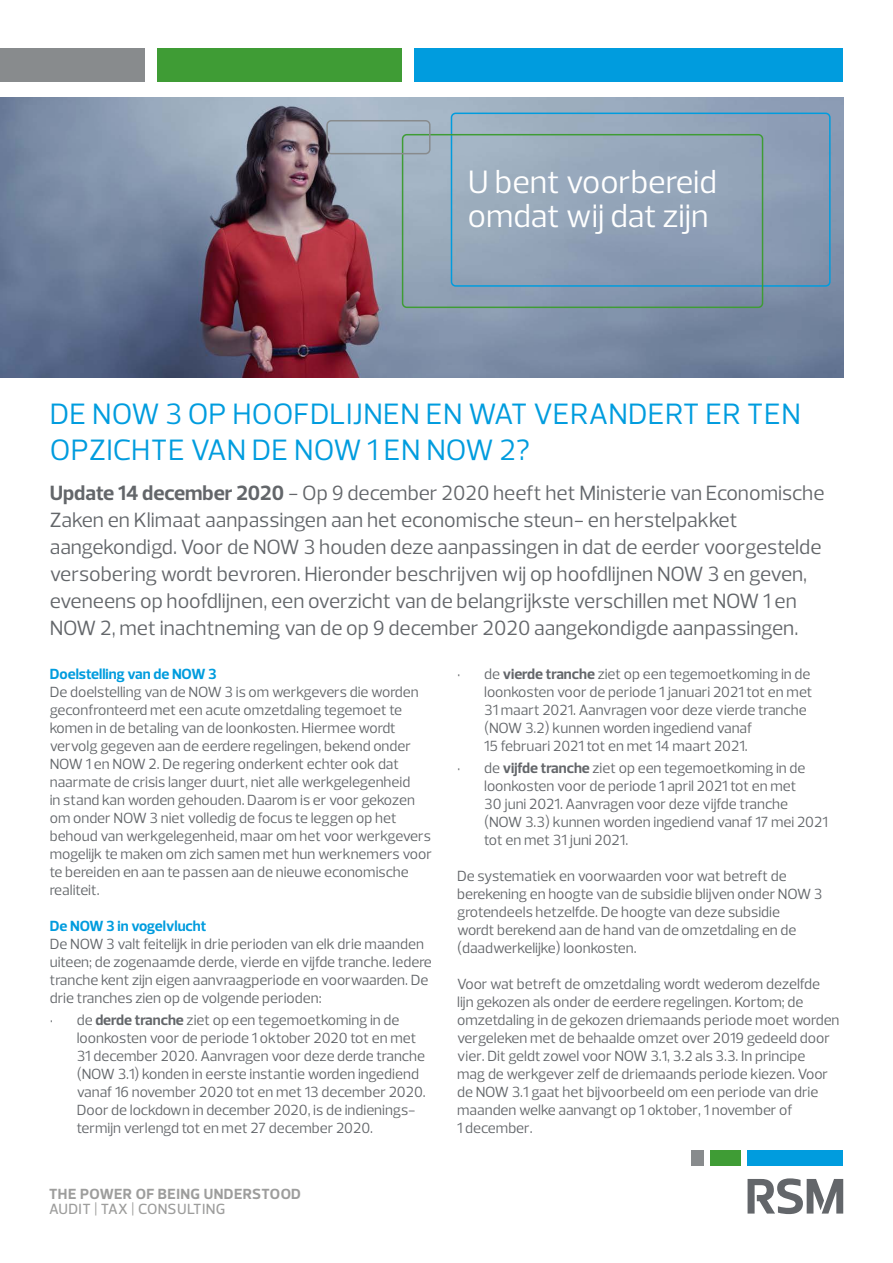
<style>
.page{position:relative;width:893px;height:1263px;background:#fff}
.page>*{position:absolute;margin:0;border:0;box-sizing:border-box;transform-origin:0 0}
.t1{font:33px/34.5px "Prelo";color:#fff}
.t2{font:30px/36px "Prelo";color:#009cde}
.t3{font:21px/27px "Prelo";color:#63666a}
.t4{font:15px/18px "Prelo";color:#63666a}
.t5{font:700 15px "Prelo";color:#009cde}
.t6{font:700 15px "Prelo";letter-spacing:.03em;color:#9d9d9c}
.t7{font:500 15px "Prelo";letter-spacing:.02em;color:#9d9d9c}
.s1{font-weight:700}
</style>
<div class="page">
<img style="left:0;top:98px;width:843px;height:280px">
<div style="left:451px;top:113px;width:380px;height:174px;border:2px solid #009cde;border-radius:4px"></div>
<div style="left:402px;top:134px;width:361px;height:174px;border:2px solid #3f9c35;border-radius:4px"></div>
<div style="left:326px;top:120px;width:105px;height:34px;border:2px solid #888b8d;border-radius:4px"></div>
<div style="left:747px;top:1150px;width:96px;height:16px;background:#009cde"></div>
<div style="left:691px;top:1150px;width:12px;height:16px;background:#888b8d"></div>
<div style="left:710px;top:1150px;width:31px;height:16px;background:#3f9c35"></div>
<svg style="left:747px;top:1178px;width:96px;height:36px"></svg>
<div style="left:157px;top:49px;width:245px;height:33px;background:#3f9c35"></div>
<div style="left:415px;top:49px;width:428px;height:33px;background:#009cde"></div>
<div style="left:0;top:49px;width:145px;height:33px;background:#888b8d"></div>
<h1 class="t1" style="left:468px;top:165px;width:251px">U bent voorbereid omdat wij dat zijn</h1>
<h2 class="t2" style="left:50px;top:396px;width:752px">DE NOW 3 OP HOOFDLIJNEN EN WAT VERANDERT ER TEN<br>OPZICHTE VAN DE NOW 1 EN NOW 2?</h2>
<p class="t3" style="left:50px;top:480px;width:776px"><span class="s1">Update 14 december 2020</span> - Op 9 december 2020 heeft het Ministerie van Economische Zaken en Klimaat aanpassingen aan het economische steun- en herstelpakket aangekondigd. Voor de NOW 3 houden deze aanpassingen in dat de eerder voorgestelde versobering wordt bevroren. Hieronder beschrijven wij op hoofdlijnen NOW 3 en geven, eveneens op hoofdlijnen, een overzicht van de belangrijkste verschillen met NOW 1 en NOW 2, met inachtneming van de op 9 december 2020 aangekondigde aanpassingen.</p>
<p class="t5" style="left:50px;top:664px;width:168px">Doelstelling van de NOW 3</p>
<p class="t4" style="left:50px;top:683px;width:384px">De doelstelling van de NOW 3 is om werkgevers die worden geconfronteerd met een acute omzetdaling tegemoet te komen in de betaling van de loonkosten. Hiermee wordt vervolg gegeven aan de eerdere regelingen, bekend onder NOW 1 en NOW 2. De regering onderkent echter ook dat naarmate de crisis langer duurt, niet alle werkgelegenheid<br>in stand kan worden gehouden. Daarom is er voor gekozen om onder NOW 3 niet volledig de focus te leggen op het behoud van werkgelegenheid, maar om het voor werkgevers mogelijk te maken om zich samen met hun werknemers voor te bereiden en aan te passen aan de nieuwe economische realiteit.</p>
<p class="t5" style="left:50px;top:916px;width:158px">De NOW 3 in vogelvlucht</p>
<p class="t4" style="left:50px;top:935px;width:384px">De NOW 3 valt feitelijk in drie perioden van elk drie maanden uiteen; de zogenaamde derde, vierde en vijfde tranche. Iedere tranche kent zijn eigen aanvraagperiode en voorwaarden. De drie tranches zien op de volgende perioden:</p>
<p class="t4" style="left:77px;top:1011px;width:351px;text-indent:-27px">• de <span class="s1">derde tranche</span> ziet op een tegemoetkoming in de loonkosten voor de periode 1 oktober 2020 tot en met 31 december 2020. Aanvragen voor deze derde tranche (NOW 3.1) konden in eerste instantie worden ingediend vanaf 16 november 2020 tot en met 13 december 2020.<br>Door de lockdown in december 2020, is de indienings&shy;termijn verlengd tot en met 27 december 2020.</p>
<p class="t4" style="left:484px;top:665px;width:330px;text-indent:-27px">• de <span class="s1">vierde tranche</span> ziet op een tegemoetkoming in de loonkosten voor de periode 1 januari 2021 tot en met 31 maart 2021. Aanvragen voor deze vierde tranche (NOW 3.2) kunnen worden ingediend vanaf<br>15 februari 2021 tot en met 14 maart 2021.</p>
<p class="t4" style="left:484px;top:759px;width:345px;text-indent:-27px">• de <span class="s1">vijfde tranche</span> ziet op een tegemoetkoming in de loonkosten voor de periode 1 april 2021 tot en met<br>30 juni 2021. Aanvragen voor deze vijfde tranche (NOW 3.3) kunnen worden ingediend vanaf 17 mei 2021 tot en met 31 juni 2021.</p>
<p class="t4" style="left:457px;top:867px;width:367px">De systematiek en voorwaarden voor wat betreft de berekening en hoogte van de subsidie blijven onder NOW 3 grotendeels hetzelfde. De hoogte van deze subsidie<br>wordt berekend aan de hand van de omzetdaling en de (daadwerkelijke) loonkosten.</p>
<p class="t4" style="left:457px;top:975px;width:384px">Voor wat betreft de omzetdaling wordt wederom dezelfde lijn gekozen als onder de eerdere regelingen. Kortom; de omzetdaling in de gekozen driemaands periode moet worden vergeleken met de behaalde omzet over 2019 gedeeld door vier. Dit geldt zowel voor NOW 3.1, 3.2 als 3.3. In principe<br>mag de werkgever zelf de driemaands periode kiezen. Voor de NOW 3.1 gaat het bijvoorbeeld om een periode van drie maanden welke aanvangt op 1 oktober, 1 november of<br>1 december.</p>
<p class="t6" style="left:49px;top:1185px;width:253px">THE POWER OF BEING UNDERSTOOD</p>
<p class="t7" style="left:49px;top:1200px;width:178px">AUDIT | TAX | CONSULTING</p>
</div>
